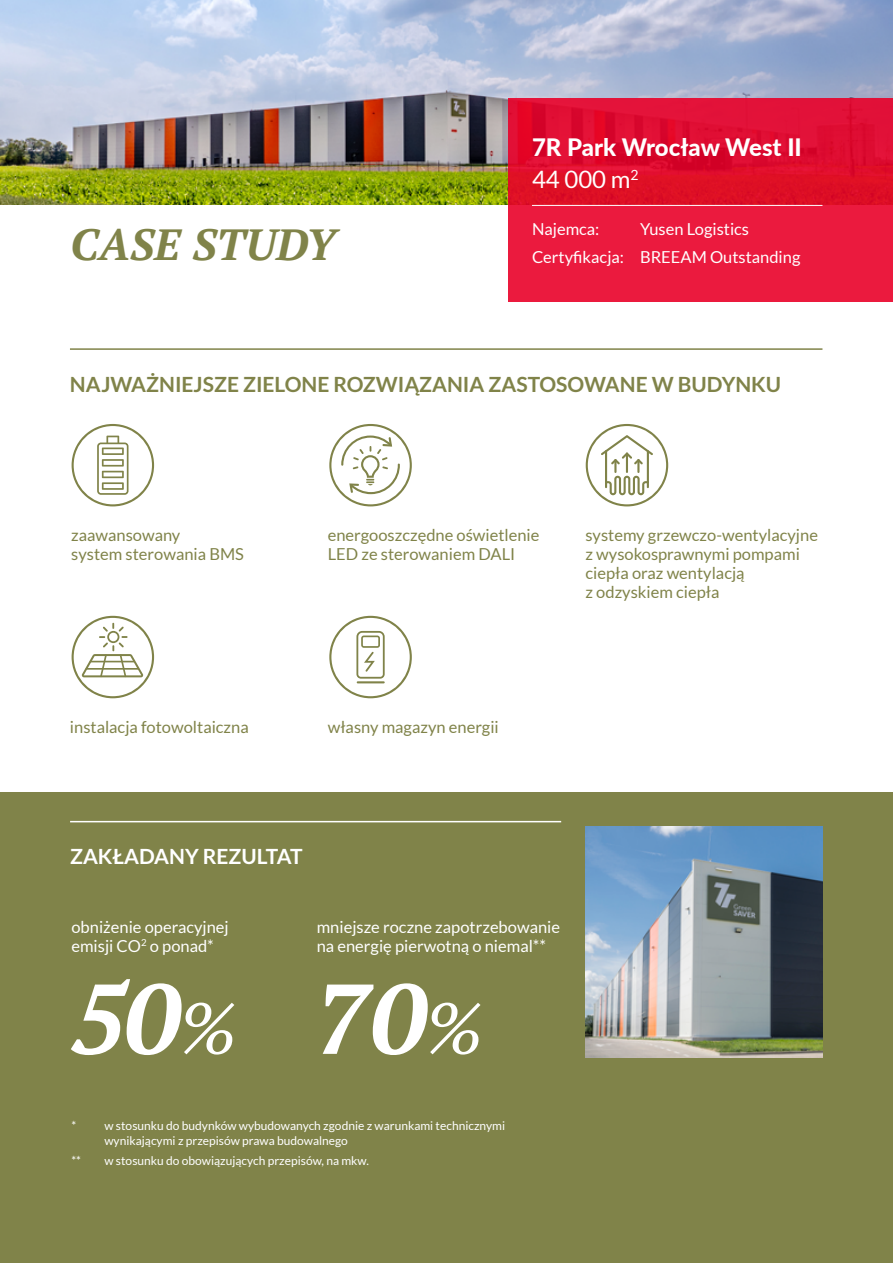
<style>
.page{position:relative;width:893px;height:1263px;background:#fff}
.page>*{position:absolute;margin:0;border:0;box-sizing:border-box;transform-origin:0 0}
.t1{font:italic 700 99px "PT Serif";color:#fff}
.t2{font:italic 700 43.5px "PT Serif";color:#808349}
.t3{font:800 24px/31.5px "Lato";color:#fff}
.t4{font:700 21px "Lato";color:#808349}
.t5{font:700 21px "Lato";color:#fff}
.t6{font:16.5px/18.9px "Lato";color:#808349}
.t7{font:16.5px/18.9px "Lato";color:#fff}
.t8{font:12px/14.4px "Lato";color:#fff}
.s1{font-weight:400}
.s2{font-weight:400;font-size:72px}
</style>
<div class="page">
<img style="left:0;top:0;width:892px;height:205px">
<div style="left:0;top:792px;width:892px;height:471px;background:#808349"></div>
<img style="left:585px;top:826px;width:237px;height:231px">
<hr style="left:70px;top:821px;width:491px;height:1px;background:#fff">
<hr style="left:70px;top:348px;width:752px;height:2px;background:#808349">
<svg style="left:508px;top:98px;width:385px;height:203px;background:#e41335"></svg>
<hr style="left:532px;top:205px;width:290px;height:1px;background:#fff">
<svg style="left:72px;top:616px;width:82px;height:82px"></svg>
<svg style="left:329px;top:424px;width:83px;height:82px"></svg>
<svg style="left:329px;top:616px;width:83px;height:82px"></svg>
<hr style="left:357px;top:681px;width:28px;height:2px;background:#808349">
<svg style="left:72px;top:424px;width:82px;height:82px"></svg>
<svg style="left:586px;top:424px;width:82px;height:82px"></svg>
<h2 class="t2" style="left:70px;top:216px;width:267px">CASE STUDY</h2>
<h3 class="t3" style="left:532px;top:131px;width:271px">7R Park Wrocław West II<br><span class="s1">44 000 m</span><sup>2</sup></h3>
<p class="t7" style="left:532px;top:219px;width:69px">Najemca:</p>
<p class="t7" style="left:532px;top:215px;width:270px;line-height:27.9px;text-indent:108px">Yusen Logistics<br>Certyfikacja: BREEAM Outstanding</p>
<p class="t4" style="left:70px;top:372px;width:713px">NAJWAŻNIEJSZE ZIELONE ROZWIĄZANIA ZASTOSOWANE W BUDYNKU</p>
<p class="t6" style="left:71px;top:525px;width:174px">zaawansowany<br>system sterowania BMS</p>
<p class="t6" style="left:328px;top:525px;width:213px">energooszczędne oświetlenie<br>LED ze sterowaniem DALI</p>
<p class="t6" style="left:585px;top:525px;width:234px">systemy grzewczo-wentylacyjne z wysokosprawnymi pompami ciepła oraz wentylacją<br>z odzyskiem ciepła</p>
<p class="t6" style="left:70px;top:717px;width:180px">instalacja fotowoltaiczna</p>
<p class="t6" style="left:328px;top:717px;width:173px">własny magazyn energii</p>
<p class="t5" style="left:70px;top:845px;width:234px">ZAKŁADANY REZULTAT</p>
<p class="t7" style="left:71px;top:917px;width:159px">obniżenie operacyjnej emisji CO<sup>2</sup> o ponad*</p>
<p class="t7" style="left:317px;top:917px;width:245px">mniejsze roczne zapotrzebowanie na energię pierwotną o niemal**</p>
<h1 class="t1" style="left:70px;top:954px;width:415px">50<span class="s2">%</span> 70<span class="s2">%</span></h1>
<p class="t8" style="left:104px;top:1119px;width:402px;text-indent:-33px">* w stosunku do budynków wybudowanych zgodnie z warunkami technicznymi wynikającymi z przepisów prawa budowalnego</p>
<p class="t8" style="left:71px;top:1153px;width:11px">**</p>
<p class="t8" style="left:104px;top:1153px;width:266px">w stosunku do obowiązujących przepisów, na mkw.</p>
</div>
